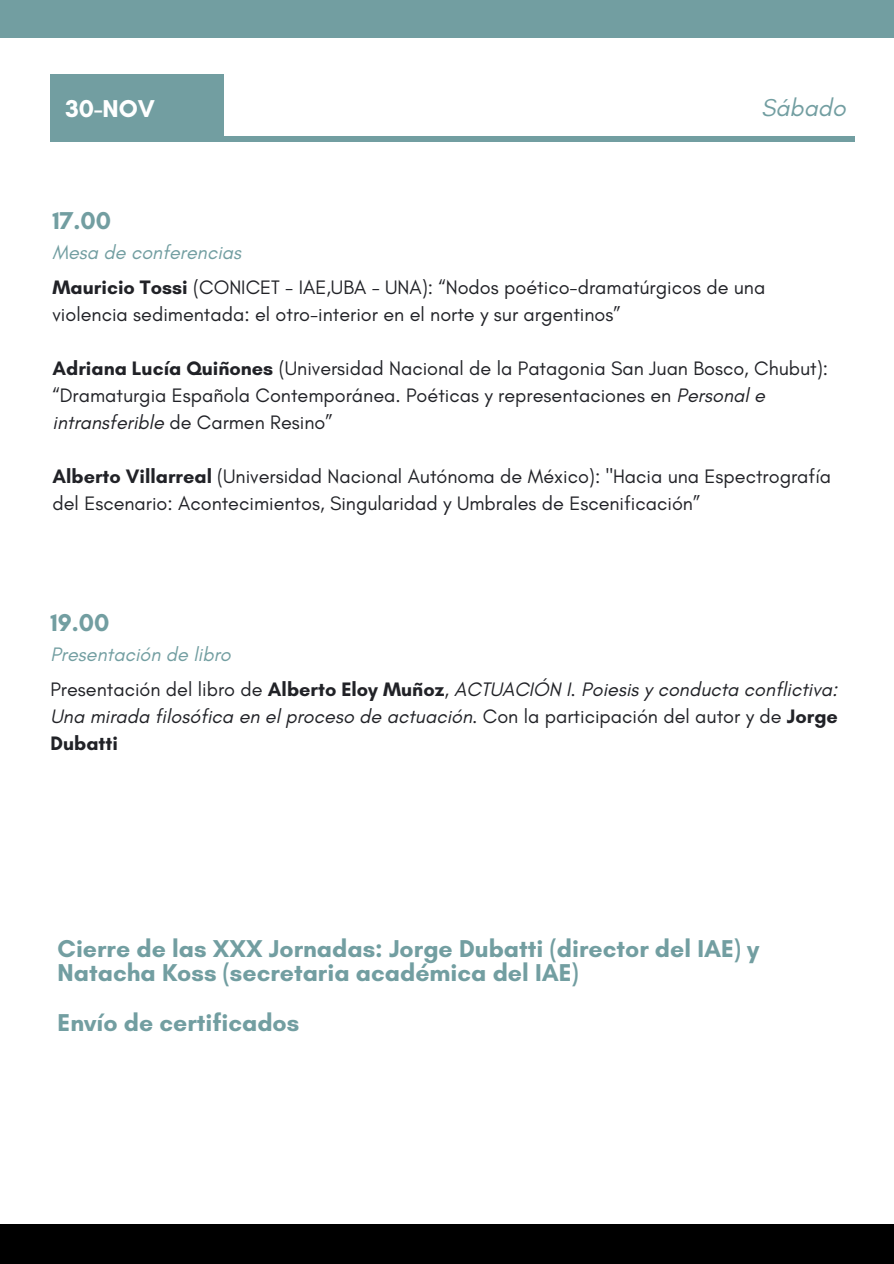
<style>
.page{position:relative;width:894px;height:1264px;background:#fff}
.page>*{position:absolute;margin:0;border:0;box-sizing:border-box;transform-origin:0 0}
.t1{font:700 24.75px/24.8px "Glacial Indifference";color:#729ea1}
.t2{font:700 24.75px "Glacial Indifference";color:#fff}
.t3{font:italic 24.75px "Glacial Indifference";color:#729ea1}
.t4{font:19.8px/27px "Glacial Indifference";color:#212227}
.t5{font:italic 19.8px/27px "Glacial Indifference";color:#212227;text-align:justify}
.t6{font:italic 19.8px "Glacial Indifference";color:#729ea1}
.s1{font-weight:700}
.s2{font-style:italic}
.s3{font-style:normal}
.s4{font-weight:700;font-style:normal}
</style>
<div class="page">
<div style="left:56px;top:136px;width:798px;height:5px;background:#729ea1"></div>
<div style="left:50px;top:75px;width:174px;height:67px;background:#729ea1"></div>
<div style="left:0;top:1224px;width:893px;height:39px;background:#000"></div>
<div style="left:0;top:0;width:893px;height:38px;background:#729ea1"></div>
<h1 class="t2" style="left:65px;top:93px;width:91px">30-NOV</h1>
<h3 class="t3" style="left:761px;top:92px;width:86px">Sábado</h3>
<h1 class="t1" style="left:52px;top:208px;width:60px">17.00</h1>
<p class="t6" style="left:52px;top:240px;width:190px">Mesa de conferencias</p>
<p class="t4" style="left:52px;top:273px;width:714px"><span class="s1">Mauricio Tossi</span> (CONICET - IAE,UBA - UNA): “Nodos poético-dramatúrgicos de una violencia sedimentada: el otro-interior en el norte y sur argentinos”</p>
<p class="t4" style="left:52px;top:354px;width:777px"><span class="s1">Adriana Lucía Quiñones</span> (Universidad Nacional de la Patagonia San Juan Bosco, Chubut): “Dramaturgia Española Contemporánea. Poéticas y representaciones en <span class="s2">Personal e intransferible</span> de Carmen Resino”</p>
<p class="t4" style="left:52px;top:462px;width:780px"><span class="s1">Alberto Villarreal</span> (Universidad Nacional Autónoma de México): "Hacia una Espectrografía del Escenario: Acontecimientos, Singularidad y Umbrales de Escenificación”</p>
<h1 class="t1" style="left:50px;top:610px;width:60px">19.00</h1>
<p class="t6" style="left:50px;top:642px;width:182px">Presentación de libro</p>
<p class="t5" style="left:50px;top:675px;width:788px"><span class="s3">Presentación del libro de</span> <span class="s4">Alberto Eloy Muñoz</span><span class="s3">,</span> ACTUACIÓN I. Poiesis y conducta conflictiva:<br>Una mirada filosófica en el proceso de actuación. <span class="s3">Con la participación del autor y de</span> <span class="s4">Jorge Dubatti</span></p>
<h2 class="t1" style="left:58px;top:935px;width:703px">Cierre de las XXX Jornadas: Jorge Dubatti (director del IAE) y<br>Natacha Koss (secretaria académica del IAE)</h2>
<h2 class="t1" style="left:58px;top:1009px;width:243px">Envío de certificados</h2>
</div>
